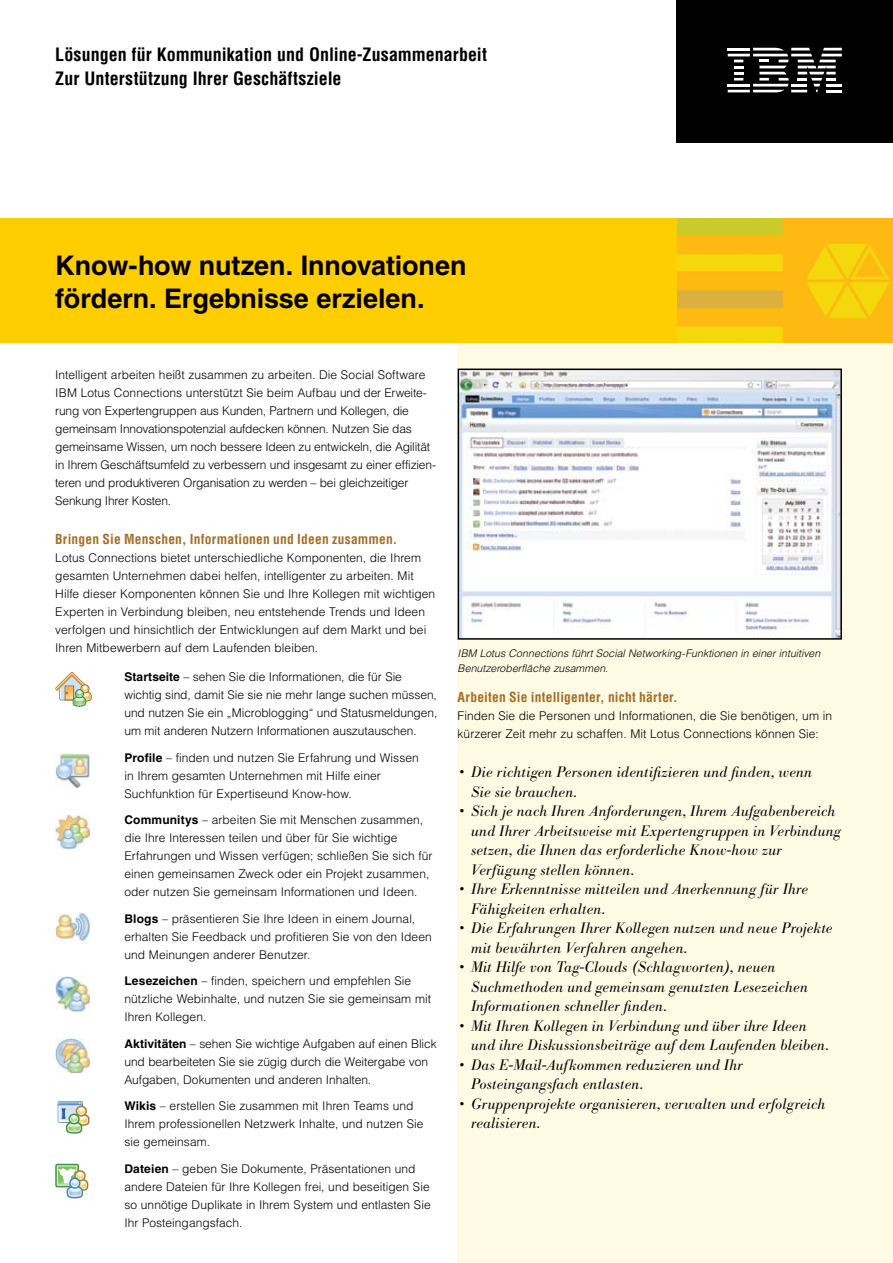
<style>
.page{position:relative;width:893px;height:1263px;background:#fff}
.page>*{position:absolute;margin:0;border:0;box-sizing:border-box;transform-origin:0 0}
.t1{font:700 27px/33px "Helvetica";color:#000}
.t2{font:700 condensed 18px/24px "Helvetica";letter-spacing:.005em;color:#000}
.t3{font:italic 300 15px/19.5px "Bodoni BE";letter-spacing:.015em;color:#000}
.t4{font:700 condensed 13.5px "Helvetica";letter-spacing:.015em;color:#a26f29}
.t5{font:300 12px/18px "Helvetica";color:#000}
.t6{font:italic 300 10.5px/15px "Helvetica";letter-spacing:.005em;color:#000}
.s1{font-weight:700}
</style>
<div class="page">
<div style="left:676px;top:0;width:217px;height:142px;background:#000"></div>
<hr style="left:728px;top:48px;width:22px;height:2px;background:#fff">
<hr style="left:728px;top:54px;width:22px;height:2px;background:#fff">
<svg style="left:734px;top:60px;width:9px;height:21px"></svg>
<hr style="left:728px;top:84px;width:22px;height:3px;background:#fff">
<svg style="left:753px;top:48px;width:89px;height:45px"></svg>
<hr style="left:728px;top:90px;width:22px;height:2px;background:#fff">
<div style="left:458px;top:271px;width:435px;height:992px;background:#fffae3"></div>
<img style="left:676px;top:219px;width:217px;height:123px">
<div style="left:0;top:219px;width:676px;height:124px;background:#ffce00"></div>
<img style="left:461px;top:372px;width:378px;height:265px">
<div style="left:458px;top:369px;width:384px;height:271px;border:2px solid #000"></div>
<svg style="left:55px;top:672px;width:37px;height:34px"></svg>
<img style="left:55px;top:753px;width:35px;height:35px">
<img style="left:55px;top:815px;width:35px;height:35px">
<img style="left:55px;top:913px;width:35px;height:31px">
<img style="left:55px;top:977px;width:35px;height:34px">
<img style="left:55px;top:1038px;width:35px;height:35px">
<svg style="left:58px;top:1101px;width:32px;height:33px"></svg>
<svg style="left:55px;top:1164px;width:33px;height:34px"></svg>
<h2 class="t2" style="left:55px;top:42px;width:433px">Lösungen für Kommunikation und Online-Zusammenarbeit<br>Zur Unterstützung Ihrer Geschäftsziele</h2>
<h1 class="t1" style="left:55px;top:249px;width:413px">Know-how nutzen. Innovationen fördern. Ergebnisse erzielen.</h1>
<p class="t5" style="left:55px;top:366px;width:382px">Intelligent arbeiten heißt zusammen zu arbeiten. Die Social Software IBM Lotus Connections unterstützt Sie beim Aufbau und der Erweite&shy;rung von Expertengruppen aus Kunden, Partnern und Kollegen, die gemeinsam Innovationspotenzial aufdecken können. Nutzen Sie das gemeinsame Wissen, um noch bessere Ideen zu entwickeln, die Agilität in Ihrem Geschäftsumfeld zu verbessern und insgesamt zu einer effizien&shy;teren und produktiveren Organisation zu werden – bei gleichzeitiger Senkung Ihrer Kosten.</p>
<p class="t4" style="left:55px;top:531px;width:344px">Bringen Sie Menschen, Informationen und Ideen zusammen.</p>
<p class="t5" style="left:55px;top:549px;width:381px">Lotus Connections bietet unterschiedliche Komponenten, die Ihrem gesamten Unternehmen dabei helfen, intelligenter zu arbeiten. Mit Hilfe dieser Komponenten können Sie und Ihre Kollegen mit wichtigen Experten in Verbindung bleiben, neu entstehende Trends und Ideen verfolgen und hinsichtlich der Entwicklungen auf dem Markt und bei Ihren Mitbewerbern auf dem Laufenden bleiben.</p>
<p class="t5" style="left:124px;top:668px;width:315px"><span class="s1">Startseite</span> – sehen Sie die Informationen, die für Sie wichtig sind, damit Sie sie nie mehr lange suchen müssen, und nutzen Sie ein „Microblogging“ und Statusmeldungen, um mit anderen Nutzern Informationen auszutauschen.</p>
<p class="t5" style="left:124px;top:748px;width:296px"><span class="s1">Profile</span> – finden und nutzen Sie Erfahrung und Wissen in Ihrem gesamten Unternehmen mit Hilfe einer<br>Suchfunktion für Expertiseund Know-how.</p>
<p class="t5" style="left:124px;top:811px;width:310px"><span class="s1">Communitys</span> – arbeiten Sie mit Menschen zusammen, die Ihre Interessen teilen und über für Sie wichtige Erfahrungen und Wissen verfügen; schließen Sie sich für einen gemeinsamen Zweck oder ein Projekt zusammen, oder nutzen Sie gemeinsam Informationen und Ideen.</p>
<p class="t5" style="left:124px;top:909px;width:309px"><span class="s1">Blogs</span> – präsentieren Sie Ihre Ideen in einem Journal, erhalten Sie Feedback und profitieren Sie von den Ideen und Meinungen anderer Benutzer.</p>
<p class="t5" style="left:124px;top:972px;width:308px"><span class="s1">Lesezeichen</span> – finden, speichern und empfehlen Sie nützliche Webinhalte, und nutzen Sie sie gemeinsam mit<br>Ihren Kollegen.</p>
<p class="t5" style="left:124px;top:1034px;width:314px"><span class="s1">Aktivitäten</span> – sehen Sie wichtige Aufgaben auf einen Blick und bearbeiteten Sie sie zügig durch die Weitergabe von<br>Aufgaben, Dokumenten und anderen Inhalten.</p>
<p class="t5" style="left:124px;top:1097px;width:301px"><span class="s1">Wikis</span> – erstellen Sie zusammen mit Ihren Teams und<br>Ihrem professionellen Netzwerk Inhalte, und nutzen Sie sie gemeinsam.</p>
<p class="t5" style="left:124px;top:1159px;width:308px"><span class="s1">Dateien</span> – geben Sie Dokumente, Präsentationen und andere Dateien für Ihre Kollegen frei, und beseitigen Sie so unnötige Duplikate in Ihrem System und entlasten Sie Ihr Posteingangsfach.</p>
<p class="t6" style="left:458px;top:645px;width:364px">IBM Lotus Connections führt Social Networking-Funktionen in einer intuitiven<br>Benutzeroberfläche zusammen.</p>
<p class="t4" style="left:458px;top:689px;width:222px">Arbeiten Sie intelligenter, nicht härter.</p>
<p class="t5" style="left:458px;top:707px;width:376px">Finden Sie die Personen und Informationen, die Sie benötigen, um in kürzerer Zeit mehr zu schaffen. Mit Lotus Connections können Sie:</p>
<p class="t3" style="left:471px;top:763px;width:342px;text-indent:-12px">• Die richtigen Personen identifizieren und finden, wenn<br>Sie sie brauchen.</p>
<p class="t3" style="left:471px;top:802px;width:371px;text-indent:-12px">• Sich je nach Ihren Anforderungen, Ihrem Aufgabenbereich und Ihrer Arbeitsweise mit Expertengruppen in Verbindung setzen, die Ihnen das erforderliche Know-how zur Verfügung stellen können.</p>
<p class="t3" style="left:471px;top:880px;width:338px;text-indent:-12px">• Ihre Erkenntnisse mitteilen und Anerkennung für Ihre<br>Fähigkeiten erhalten.</p>
<p class="t3" style="left:471px;top:919px;width:363px;text-indent:-12px">• Die Erfahrungen Ihrer Kollegen nutzen und neue Projekte mit bewährten Verfahren angehen.</p>
<p class="t3" style="left:471px;top:958px;width:338px;text-indent:-12px">• Mit Hilfe von Tag-Clouds (Schlagworten), neuen<br>Suchmethoden und gemeinsam genutzten Lesezeichen<br>Informationen schneller finden.</p>
<p class="t3" style="left:471px;top:1016px;width:359px;text-indent:-12px">• Mit Ihren Kollegen in Verbindung und über ihre Ideen und ihre Diskussionsbeiträge auf dem Laufenden bleiben.</p>
<p class="t3" style="left:471px;top:1055px;width:273px;text-indent:-12px">• Das E-Mail-Aufkommen reduzieren und Ihr<br>Posteingangsfach entlasten.</p>
<p class="t3" style="left:471px;top:1094px;width:356px;text-indent:-12px">• Gruppenprojekte organisieren, verwalten und erfolgreich realisieren.</p>
</div>
